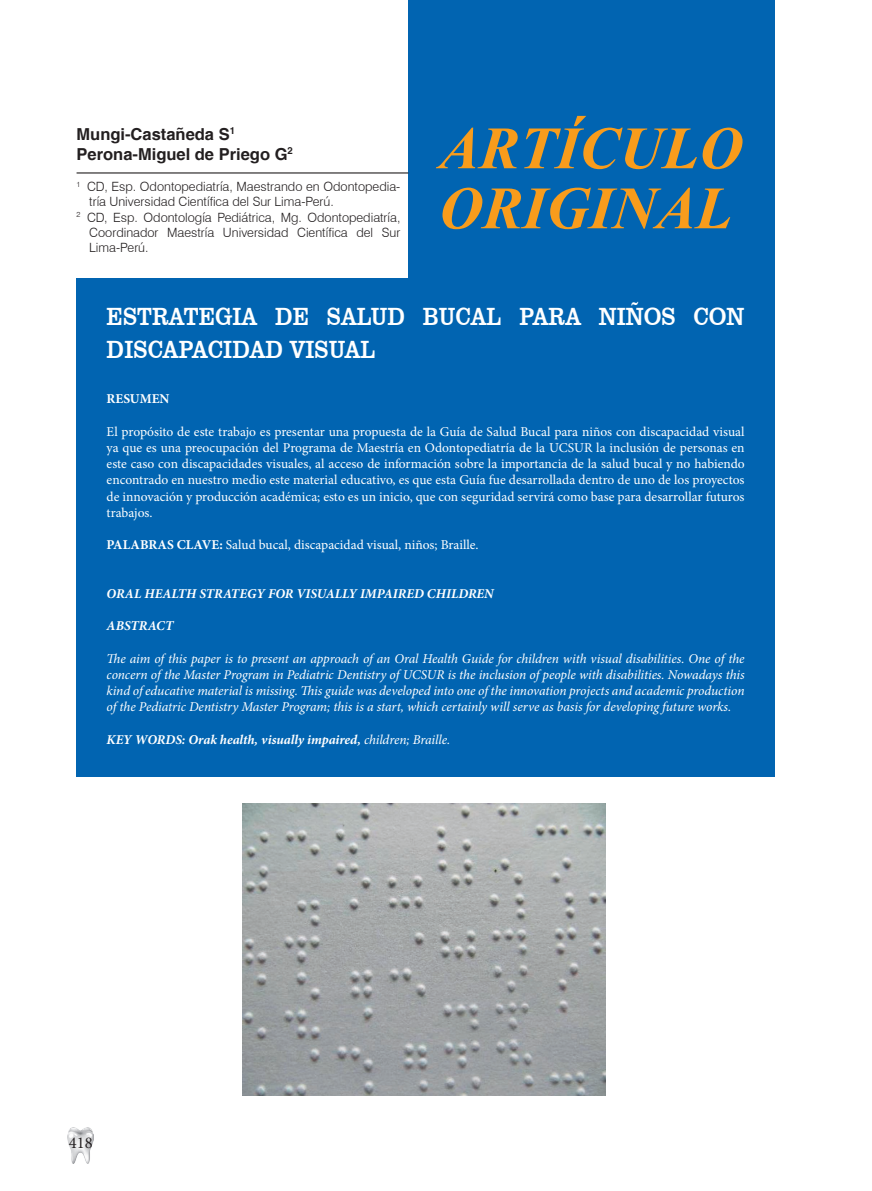
<style>
.page{position:relative;width:872px;height:1191px;background:#fff}
.page>*{position:absolute;margin:0;border:0;box-sizing:border-box;transform-origin:0 0}
.t1{font:italic 700 60px/60px "Times New Roman";color:#f89c1c}
.t2{font:25.5px/33px "Clarendon BT";color:#fff;scale:.86 1}
.t3{font:700 16.5px/19.8px "Switzerland";color:#231f20}
.t4{font:16.5px "Minion Pro";color:#231f20}
.t5{font:13.5px/16.2px "Minion Pro";color:#fff;text-align:justify}
.t6{font:italic 13.5px/16.2px "Minion Pro";letter-spacing:-.005em;color:#fff;text-align:justify}
.t7{font:italic 700 13.5px "Minion Pro";color:#fff}
.t8{font:700 13.5px "Minion Pro";color:#fff}
.t9{font:300 12.75px "Swiss 721 BT";color:#231f20}
.s1{font-weight:700}
.s2{font-weight:400}
</style>
<div class="page">
<img style="left:68px;top:1127px;width:26px;height:36px">
<div style="left:408px;top:0;width:366px;height:407px;background:#0164b1"></div>
<div style="left:77px;top:278px;width:697px;height:498px;background:#0164b1"></div>
<hr style="left:77px;top:172px;width:331px;height:1px;background:#231f20">
<img style="left:242px;top:804px;width:363px;height:291px">
<p class="t3" style="left:77px;top:124px;width:218px">Mungi-Castañeda S<sup>1<br></sup>Perona-Miguel de Priego G<sup>2</sup></p>
<p class="t9" style="left:77px;top:179px;width:325px"><sup>1</sup> CD, Esp. Odontopediatría, Maestrando en Odontopedia-</p>
<p class="t9" style="left:89px;top:194px;width:246px">tría Universidad Científica del Sur Lima-Perú.</p>
<p class="t9" style="left:77px;top:209px;width:325px"><sup>2</sup> CD, Esp. Odontología Pediátrica, Mg. Odontopediatría,</p>
<p class="t9" style="left:89px;top:225px;width:312px">Coordinador Maestría Universidad Científica del Sur</p>
<p class="t9" style="left:89px;top:240px;width:61px">Lima-Perú.</p>
<h1 class="t1" style="left:439px;top:116px;width:305px">ARTÍCULO<br>ORIGINAL</h1>
<h2 class="t2" style="left:107px;top:299px;width:743px">ESTRATEGIA DE SALUD BUCAL PARA NIÑOS CON<br>DISCAPACIDAD VISUAL</h2>
<p class="t8" style="left:107px;top:389px;width:64px">RESUMEN</p>
<p class="t5" style="left:107px;top:423px;width:639px">El propósito de este trabajo es presentar una propuesta de la Guía de Salud Bucal para niños con discapacidad visual ya que es una preocupación del Programa de Maestría en Odontopediatría de la UCSUR la inclusión de personas en este caso con discapacidades visuales, al acceso de información sobre la importancia de la salud bucal y no habiendo encontrado en nuestro medio este material educativo, es que esta Guía fue desarrollada dentro de uno de los proyectos de innovación y producción académica; esto es un inicio, que con seguridad servirá como base para desarrollar futuros trabajos.</p>
<p class="t5" style="left:107px;top:537px;width:373px"><span class="s1">PALABRAS CLAVE:</span> Salud bucal, discapacidad visual, niños; Braille.</p>
<p class="t7" style="left:107px;top:584px;width:389px">ORAL HEALTH STRATEGY FOR VISUALLY IMPAIRED CHILDREN</p>
<p class="t7" style="left:107px;top:616px;width:68px">ABSTRACT</p>
<p class="t6" style="left:107px;top:650px;width:639px">The aim of this paper is to present an approach of an Oral Health Guide for children with visual disabilities. One of the concern of the Master Program in Pediatric Dentistry of UCSUR is the inclusion of people with disabilities. Nowadays this kind of educative material is missing. This guide was developed into one of the innovation projects and academic production of the Pediatric Dentistry Master Program; this is a start, which certainly will serve as basis for developing future works.</p>
<p class="t7" style="left:107px;top:729px;width:345px">KEY WORDS: Orak health, visually impaired, <span class="s2">children; Braille.</span></p>
<p class="t4" style="left:69px;top:1132px;width:25px">418</p>
</div>
